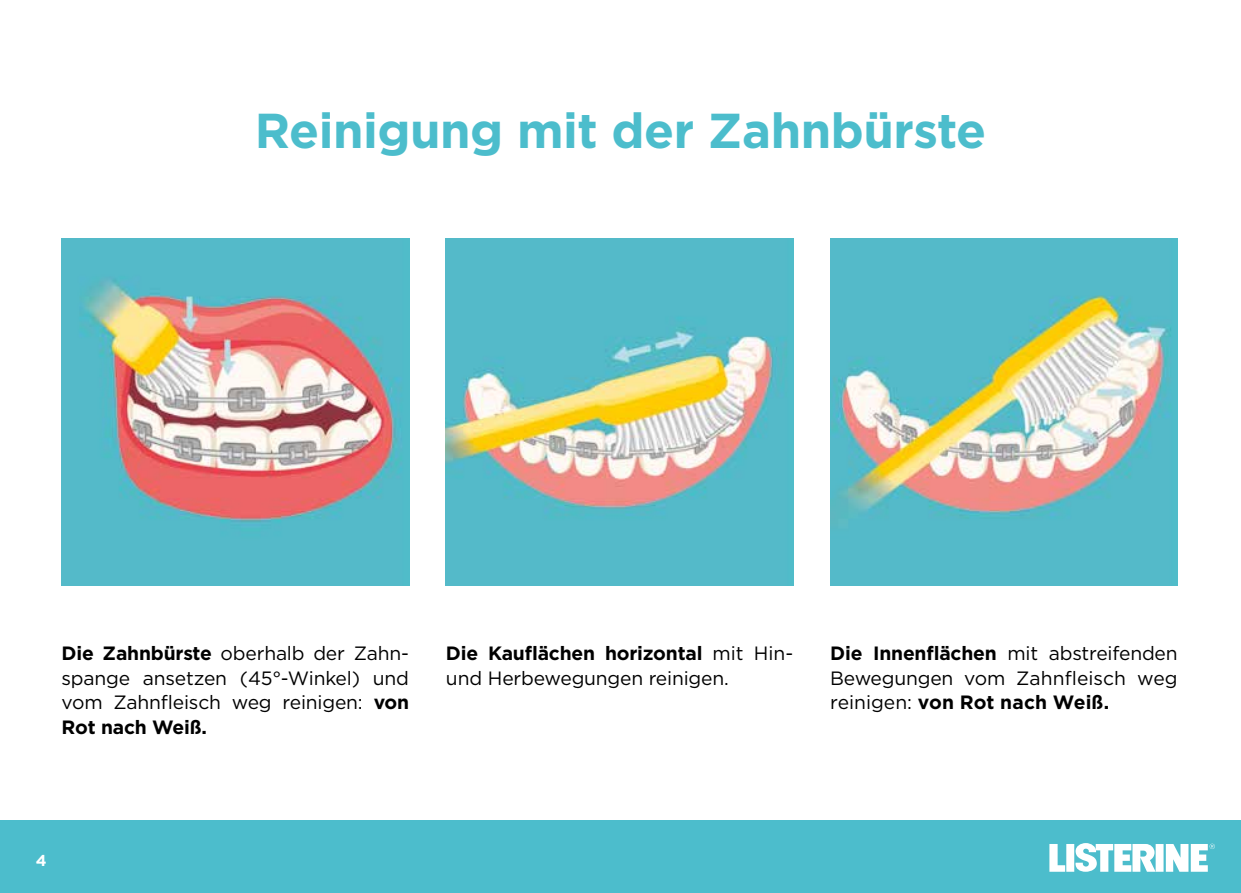
<style>
.page{position:relative;width:1241px;height:893px;background:#fff}
.page>*{position:absolute;margin:0;border:0;box-sizing:border-box;transform-origin:0 0}
.t1{font:700 49px "Gotham";letter-spacing:-.01em;color:#4cbdcc}
.t2{font:19.25px/24.5px "Gotham";letter-spacing:-.01em;color:#000;text-align:justify}
.t3{font:700 15.75px "Gotham";color:#fff}
.s1{font-weight:700}
</style>
<div class="page">
<img style="left:62px;top:238px;width:347px;height:347px">
<img style="left:830px;top:238px;width:347px;height:347px">
<img style="left:446px;top:238px;width:347px;height:347px">
<div style="left:0;top:820px;width:1240px;height:73px;background:#4cbdcc"></div>
<div style="left:1066px;top:844px;width:8px;height:28px;background:#fff"></div>
<svg style="left:1049px;top:844px;width:15px;height:28px"></svg>
<svg style="left:1075px;top:843px;width:80px;height:29px"></svg>
<div style="left:1155px;top:844px;width:8px;height:28px;background:#fff"></div>
<svg style="left:1165px;top:844px;width:49px;height:28px"></svg>
<h1 class="t1" style="left:255px;top:98px;width:733px">Reinigung mit der Zahnbürste</h1>
<p class="t2" style="left:62px;top:641px;width:349px"><span class="s1">Die Zahnbürste</span> oberhalb der Zahn&shy;spange ansetzen (45°-Winkel) und vom Zahnfleisch weg reinigen: <span class="s1">von Rot nach Weiß.</span></p>
<p class="t2" style="left:446px;top:641px;width:349px"><span class="s1">Die Kauflächen horizontal</span> mit Hin&shy;und Herbewegungen reinigen.</p>
<p class="t2" style="left:830px;top:641px;width:349px"><span class="s1">Die Innenflächen</span> mit abstreifenden Bewegungen vom Zahnfleisch weg reinigen: <span class="s1">von Rot nach Weiß.</span></p>
<p class="t3" style="left:36px;top:850px;width:12px">4</p>
</div>
